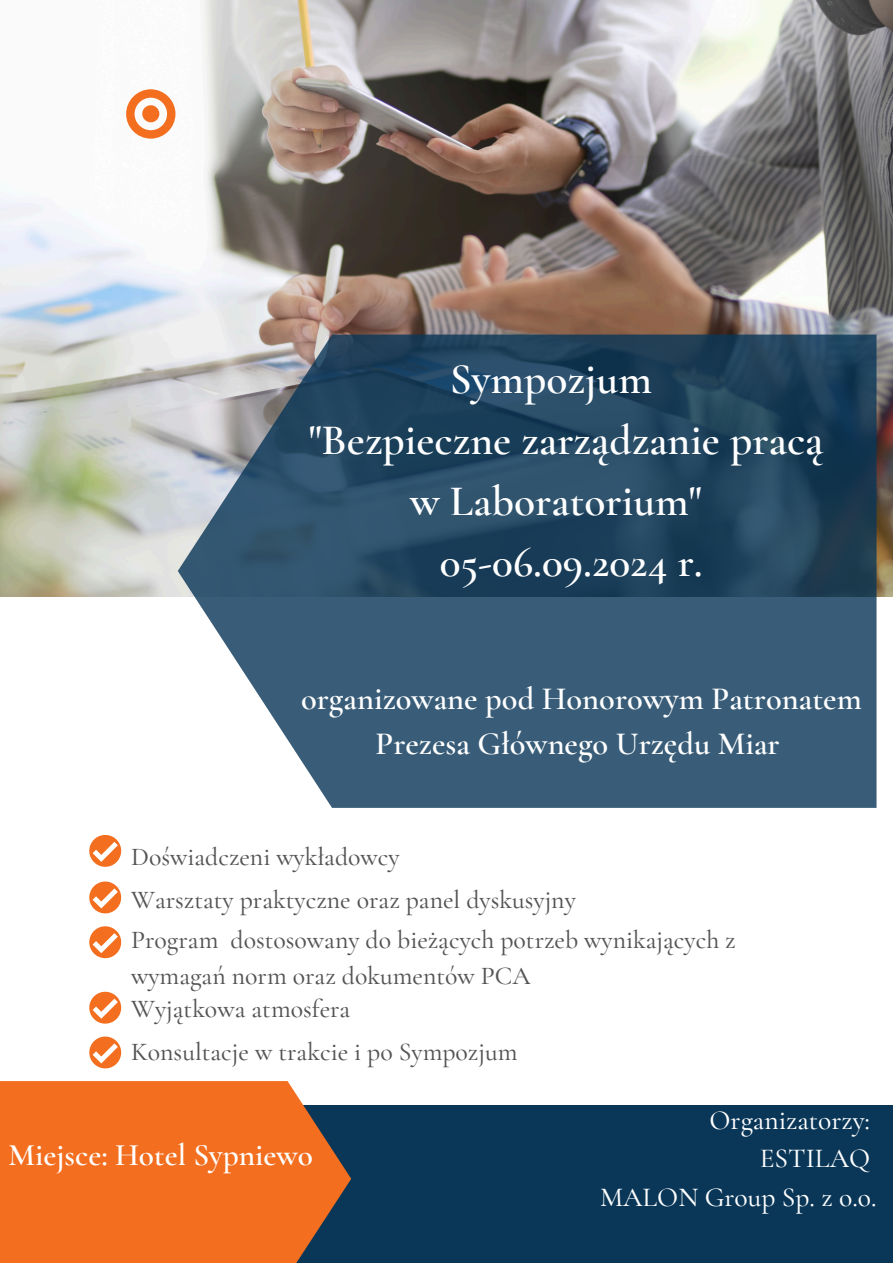
<style>
.page{position:relative;width:893px;height:1263px;background:#fff}
.page>*{position:absolute;margin:0;border:0;box-sizing:border-box;transform-origin:0 0}
.t1{font:600 43.5px "Cormorant Garamond";color:#fff}
.t2{font:600 32.4px/45px "Cormorant Garamond";color:#fff;text-align:center}
.t3{font:600 31.35px "Cormorant Garamond";color:#fff}
.t4{font:500 27.53px "Cormorant Garamond";color:#fff}
.t5{font:500 25.72px/36px "Cormorant Garamond";color:#545454}
</style>
<div class="page">
<img style="left:0;top:0;width:893px;height:597px">
<svg style="left:178px;top:334px;width:698px;height:474px;background:#406077"></svg>
<div style="left:0;top:1105px;width:893px;height:158px;background:#0a3758"></div>
<svg style="left:0;top:1081px;width:351px;height:182px;background:#e56d27"></svg>
<svg style="left:126px;top:89px;width:49px;height:50px"></svg>
<svg style="left:89px;top:835px;width:32px;height:32px"></svg>
<svg style="left:89px;top:926px;width:32px;height:32px"></svg>
<svg style="left:89px;top:881px;width:32px;height:32px"></svg>
<svg style="left:89px;top:992px;width:32px;height:31px"></svg>
<svg style="left:89px;top:1036px;width:32px;height:32px"></svg>
<p class="t1" style="left:450px;top:353px;width:204px">Sympozjum</p>
<p class="t1" style="left:309px;top:414px;width:516px">"Bezpieczne zarządzanie pracą</p>
<p class="t1" style="left:410px;top:475px;width:293px">w Laboratorium"</p>
<p class="t1" style="left:440px;top:535px;width:265px">05-06.09.2024 r.</p>
<p class="t2" style="left:301px;top:676px;width:562px">organizowane pod Honorowym Patronatem<br>Prezesa Głównego Urzędu Miar</p>
<h1 class="t5" style="left:131px;top:838px;width:270px">Doświadczeni wykładowcy</h1>
<p class="t5" style="left:131px;top:882px;width:446px">Warsztaty praktyczne oraz panel dyskusyjny</p>
<p class="t5" style="left:131px;top:922px;width:606px">Program dostosowany do bieżących potrzeb wynikających z wymagań norm oraz dokumentów PCA</p>
<p class="t5" style="left:131px;top:990px;width:221px">Wyjątkowa atmosfera</p>
<p class="t5" style="left:131px;top:1034px;width:388px">Konsultacje w trakcie i po Sympozjum</p>
<p class="t3" style="left:8px;top:1136px;width:306px">Miejsce: Hotel Sypniewo</p>
<p class="t4" style="left:709px;top:1104px;width:162px">Organizatorzy:</p>
<p class="t4" style="left:760px;top:1142px;width:112px">ESTILAQ</p>
<p class="t4" style="left:600px;top:1180px;width:278px">MALON Group Sp. z o.o.</p>
</div>
